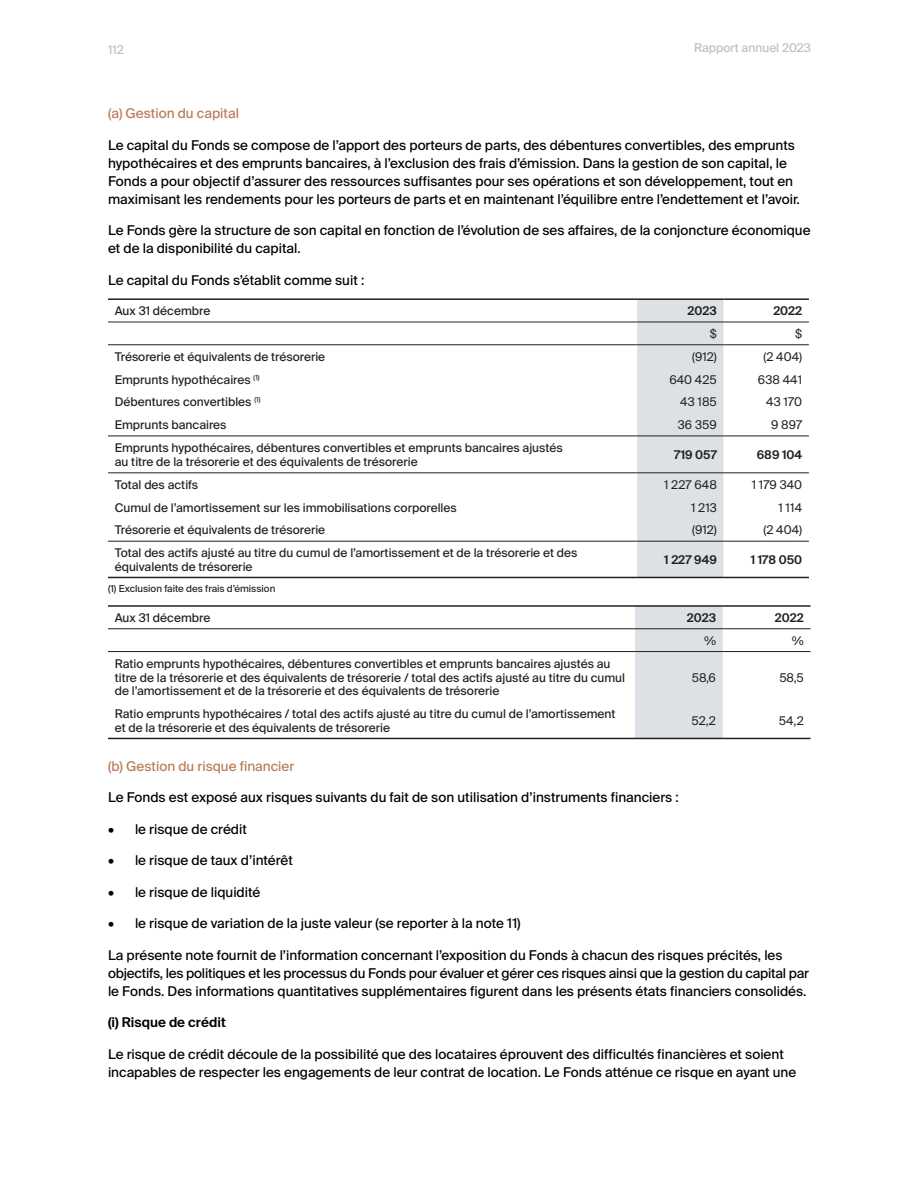
<style>
.page{position:relative;width:918px;height:1188px;background:#fff}
.page>*{position:absolute;margin:0;border:0;box-sizing:border-box;transform-origin:0 0}
.t1{font:13.5px/18px "Suisse Intl";color:#000}
.t2{font:13.5px "Suisse Intl";color:#b97c58}
.t3{font:600 13.5px "Suisse Intl";color:#000}
.t4{font:12px/13.5px "Suisse Intl";color:#231f20}
.t5{font:12px "Suisse Intl";color:#231f20}
.t6{font:600 12px "Suisse Intl";color:#231f20}
.t7{font:12px "Suisse Intl";color:#c4bdb8}
.t8{font:9.75px "Suisse Intl";color:#231f20}
</style>
<div class="page">
<div style="left:637px;top:300px;width:87px;height:277px;background:#dce1e6"></div>
<hr style="left:108px;top:298px;width:529px;height:2px;background:#231f20">
<hr style="left:637px;top:298px;width:87px;height:2px;background:#231f20">
<hr style="left:724px;top:298px;width:85px;height:2px;background:#231f20">
<hr style="left:108px;top:322px;width:529px;height:1px;background:#231f20">
<hr style="left:637px;top:322px;width:87px;height:1px;background:#231f20">
<hr style="left:724px;top:322px;width:85px;height:1px;background:#231f20">
<hr style="left:108px;top:345px;width:529px;height:1px;background:#231f20">
<hr style="left:637px;top:345px;width:87px;height:1px;background:#231f20">
<hr style="left:724px;top:345px;width:85px;height:1px;background:#231f20">
<hr style="left:108px;top:436px;width:529px;height:1px;background:#231f20">
<hr style="left:637px;top:436px;width:87px;height:1px;background:#231f20">
<hr style="left:724px;top:436px;width:85px;height:1px;background:#231f20">
<hr style="left:108px;top:473px;width:529px;height:1px;background:#231f20">
<hr style="left:637px;top:473px;width:87px;height:1px;background:#231f20">
<hr style="left:724px;top:473px;width:85px;height:1px;background:#231f20">
<hr style="left:108px;top:541px;width:529px;height:1px;background:#231f20">
<hr style="left:108px;top:577px;width:529px;height:1px;background:#231f20">
<hr style="left:637px;top:541px;width:87px;height:1px;background:#231f20">
<hr style="left:637px;top:577px;width:87px;height:1px;background:#231f20">
<hr style="left:724px;top:541px;width:85px;height:1px;background:#231f20">
<hr style="left:724px;top:577px;width:85px;height:1px;background:#231f20">
<div style="left:635px;top:607px;width:88px;height:131px;background:#dce1e6"></div>
<hr style="left:108px;top:605px;width:527px;height:2px;background:#231f20">
<hr style="left:635px;top:605px;width:88px;height:2px;background:#231f20">
<hr style="left:723px;top:605px;width:88px;height:2px;background:#231f20">
<hr style="left:108px;top:629px;width:527px;height:1px;background:#231f20">
<hr style="left:635px;top:629px;width:88px;height:1px;background:#231f20">
<hr style="left:723px;top:629px;width:88px;height:1px;background:#231f20">
<hr style="left:108px;top:651px;width:527px;height:1px;background:#231f20">
<hr style="left:635px;top:651px;width:88px;height:1px;background:#231f20">
<hr style="left:723px;top:651px;width:88px;height:1px;background:#231f20">
<hr style="left:108px;top:738px;width:527px;height:1px;background:#231f20">
<hr style="left:635px;top:738px;width:88px;height:1px;background:#231f20">
<hr style="left:723px;top:738px;width:88px;height:1px;background:#231f20">
<p class="t7" style="left:108px;top:43px;width:17px">112</p>
<p class="t7" style="left:694px;top:41px;width:119px">Rapport annuel 2023</p>
<p class="t2" style="left:108px;top:106px;width:132px">(a) Gestion du capital</p>
<p class="t1" style="left:108px;top:136px;width:693px">Le capital du Fonds se compose de l’apport des porteurs de parts, des débentures convertibles, des emprunts hypothécaires et des emprunts bancaires, à l’exclusion des frais d’émission. Dans la gestion de son capital, le Fonds a pour objectif d’assurer des ressources suffisantes pour ses opérations et son développement, tout en maximisant les rendements pour les porteurs de parts et en maintenant l’équilibre entre l’endettement et l’avoir.</p>
<p class="t1" style="left:108px;top:222px;width:704px">Le Fonds gère la structure de son capital en fonction de l’évolution de ses affaires, de la conjoncture économique et de la disponibilité du capital.</p>
<p class="t1" style="left:108px;top:271px;width:258px">Le capital du Fonds s’établit comme suit :</p>
<p class="t4" style="left:115px;top:304px;width:97px">Aux 31 décembre</p>
<p class="t6" style="left:688px;top:304px;width:31px">2023</p>
<p class="t6" style="left:773px;top:304px;width:30px">2022</p>
<p class="t5" style="left:710px;top:327px;width:9px">$</p>
<p class="t5" style="left:795px;top:327px;width:9px">$</p>
<p class="t4" style="left:115px;top:350px;width:212px">Trésorerie et équivalents de trésorerie</p>
<p class="t5" style="left:692px;top:350px;width:26px">(912)</p>
<p class="t5" style="left:763px;top:350px;width:40px">(2 404)</p>
<p class="t4" style="left:115px;top:373px;width:146px">Emprunts hypothécaires <sup>(1)</sup></p>
<p class="t5" style="left:669px;top:372px;width:49px">640 425</p>
<p class="t5" style="left:758px;top:372px;width:46px">638 441</p>
<p class="t4" style="left:115px;top:395px;width:147px">Débentures convertibles <sup>(1)</sup></p>
<p class="t5" style="left:680px;top:395px;width:38px">43 185</p>
<p class="t5" style="left:766px;top:395px;width:37px">43 170</p>
<p class="t4" style="left:115px;top:418px;width:113px">Emprunts bancaires</p>
<p class="t5" style="left:678px;top:418px;width:40px">36 359</p>
<p class="t5" style="left:771px;top:418px;width:33px">9 897</p>
<p class="t4" style="left:115px;top:441px;width:449px">Emprunts hypothécaires, débentures convertibles et emprunts bancaires ajustés au titre de la trésorerie et des équivalents de trésorerie</p>
<p class="t6" style="left:674px;top:448px;width:44px">719 057</p>
<p class="t6" style="left:757px;top:448px;width:47px">689 104</p>
<p class="t4" style="left:115px;top:478px;width:85px">Total des actifs</p>
<p class="t5" style="left:664px;top:478px;width:54px">1 227 648</p>
<p class="t5" style="left:752px;top:478px;width:52px">1 179 340</p>
<p class="t4" style="left:115px;top:501px;width:344px">Cumul de l’amortissement sur les immobilisations corporelles</p>
<p class="t5" style="left:691px;top:500px;width:27px">1 213</p>
<p class="t5" style="left:778px;top:500px;width:25px">1 114</p>
<p class="t4" style="left:115px;top:524px;width:212px">Trésorerie et équivalents de trésorerie</p>
<p class="t5" style="left:692px;top:523px;width:26px">(912)</p>
<p class="t5" style="left:763px;top:523px;width:40px">(2 404)</p>
<p class="t4" style="left:115px;top:546px;width:464px">Total des actifs ajusté au titre du cumul de l’amortissement et de la trésorerie et des équivalents de trésorerie</p>
<p class="t6" style="left:664px;top:553px;width:54px">1 227 949</p>
<p class="t6" style="left:751px;top:553px;width:53px">1 178 050</p>
<p class="t8" style="left:108px;top:583px;width:169px">(1) Exclusion faite des frais d’émission</p>
<p class="t4" style="left:115px;top:611px;width:97px">Aux 31 décembre</p>
<p class="t6" style="left:687px;top:611px;width:31px">2023</p>
<p class="t6" style="left:775px;top:611px;width:30px">2022</p>
<p class="t5" style="left:704px;top:634px;width:13px">%</p>
<p class="t5" style="left:792px;top:634px;width:13px">%</p>
<p class="t4" style="left:115px;top:657px;width:512px">Ratio emprunts hypothécaires, débentures convertibles et emprunts bancaires ajustés au titre de la trésorerie et des équivalents de trésorerie / total des actifs ajusté au titre du cumul de l’amortissement et de la trésorerie et des équivalents de trésorerie</p>
<p class="t5" style="left:692px;top:670px;width:26px">58,6</p>
<p class="t5" style="left:779px;top:670px;width:26px">58,5</p>
<p class="t4" style="left:115px;top:707px;width:502px">Ratio emprunts hypothécaires / total des actifs ajusté au titre du cumul de l’amortissement et de la trésorerie et des équivalents de trésorerie</p>
<p class="t5" style="left:692px;top:714px;width:26px">52,2</p>
<p class="t5" style="left:779px;top:714px;width:26px">54,2</p>
<p class="t2" style="left:108px;top:758px;width:188px">(b) Gestion du risque financier</p>
<p class="t1" style="left:108px;top:789px;width:572px">Le Fonds est exposé aux risques suivants du fait de son utilisation d’instruments financiers :</p>
<p class="t1" style="left:108px;top:820px;width:140px">• le risque de crédit</p>
<p class="t1" style="left:108px;top:852px;width:186px">• le risque de taux d’intérêt</p>
<p class="t1" style="left:108px;top:883px;width:154px">• le risque de liquidité</p>
<p class="t1" style="left:108px;top:915px;width:414px">• le risque de variation de la juste valeur (se reporter à la note 11)</p>
<p class="t1" style="left:108px;top:946px;width:703px">La présente note fournit de l’information concernant l’exposition du Fonds à chacun des risques précités, les objectifs, les politiques et les processus du Fonds pour évaluer et gérer ces risques ainsi que la gestion du capital par le Fonds. Des informations quantitatives supplémentaires figurent dans les présents états financiers consolidés.</p>
<p class="t3" style="left:108px;top:1015px;width:119px">(i) Risque de crédit</p>
<p class="t1" style="left:108px;top:1045px;width:690px">Le risque de crédit découle de la possibilité que des locataires éprouvent des difficultés financières et soient incapables de respecter les engagements de leur contrat de location. Le Fonds atténue ce risque en ayant une</p>
</div>
